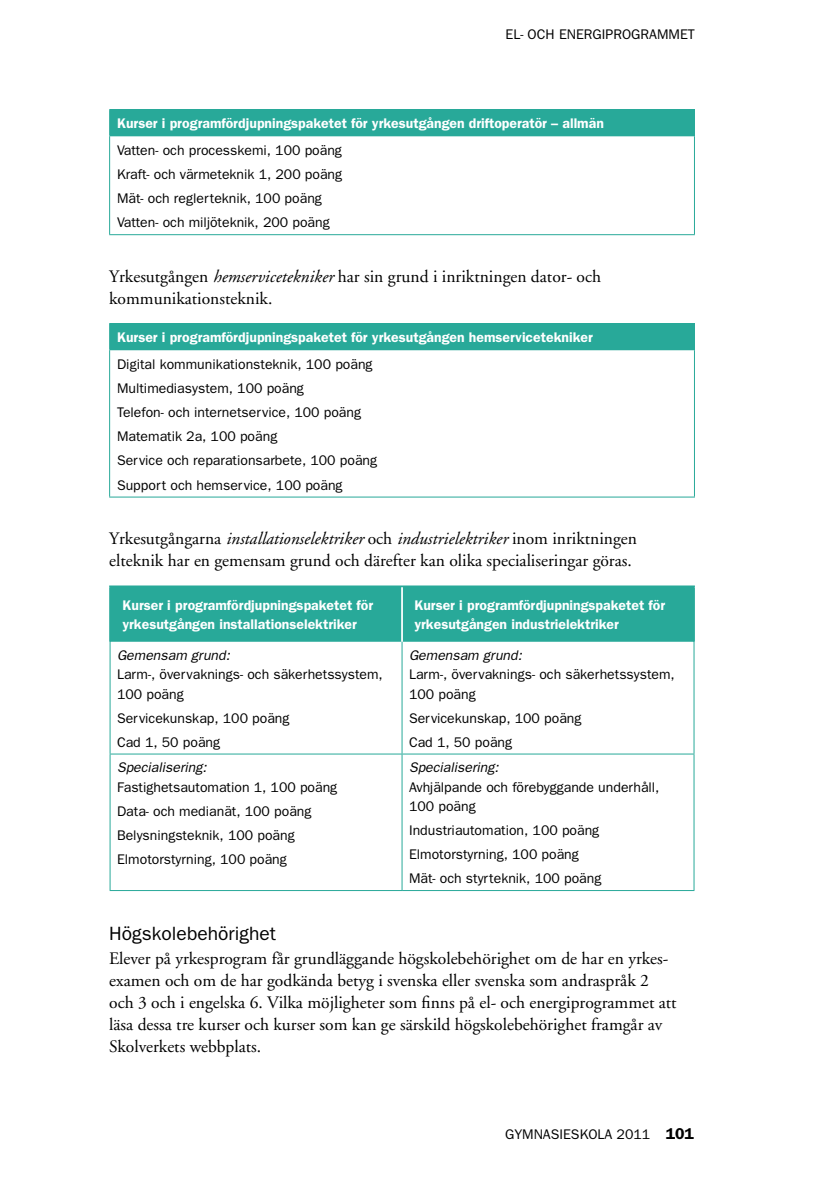
<style>
.page{position:relative;width:819px;height:1201px;background:#fff}
.page>*{position:absolute;margin:0;border:0;box-sizing:border-box;transform-origin:0 0}
.t1{font:19.25px "Franklin Gothic";color:#000}
.t2{font:17.5px/21.9px "Adobe Garamond";color:#000}
.t3{font:14px/24.2px "Franklin Gothic";color:#000}
.t4{font:600 14px/19.2px "Franklin Gothic";color:#fff}
.t5{font:italic 14px "Franklin Gothic";color:#000}
.s1{font-style:italic}
.s2{font-weight:600;font-size:15.75px}
</style>
<div class="page">
<div style="left:110px;top:110px;width:584px;height:26px;background:#28a999"></div>
<hr style="left:109px;top:109px;width:585px;height:1px;background:#28a999">
<svg style="left:109px;top:110px;width:1px;height:25px"></svg>
<svg style="left:694px;top:110px;width:1px;height:25px"></svg>
<hr style="left:109px;top:135px;width:585px;height:1px;background:#28a999">
<hr style="left:109px;top:136px;width:1px;height:98px;background:#28a999">
<hr style="left:694px;top:136px;width:1px;height:98px;background:#28a999">
<hr style="left:109px;top:234px;width:585px;height:1px;background:#28a999">
<div style="left:110px;top:323px;width:584px;height:27px;background:#28a999"></div>
<hr style="left:109px;top:323px;width:585px;height:1px;background:#28a999">
<svg style="left:109px;top:324px;width:1px;height:25px"></svg>
<svg style="left:694px;top:324px;width:1px;height:25px"></svg>
<hr style="left:109px;top:349px;width:585px;height:1px;background:#28a999">
<hr style="left:109px;top:350px;width:1px;height:146px;background:#28a999">
<hr style="left:694px;top:350px;width:1px;height:146px;background:#28a999">
<hr style="left:109px;top:496px;width:585px;height:1px;background:#28a999">
<div style="left:111px;top:587px;width:582px;height:54px;background:#28a999"></div>
<hr style="left:110px;top:641px;width:1px;height:112px;background:#28a999">
<hr style="left:401px;top:641px;width:1px;height:112px;background:#28a999">
<hr style="left:693px;top:641px;width:1px;height:112px;background:#28a999">
<hr style="left:110px;top:753px;width:292px;height:1px;background:#28a999">
<hr style="left:110px;top:754px;width:1px;height:136px;background:#28a999">
<hr style="left:402px;top:753px;width:292px;height:1px;background:#28a999">
<hr style="left:401px;top:754px;width:1px;height:136px;background:#28a999">
<hr style="left:693px;top:754px;width:1px;height:136px;background:#28a999">
<hr style="left:110px;top:890px;width:292px;height:1px;background:#28a999">
<hr style="left:402px;top:890px;width:292px;height:1px;background:#28a999">
<hr style="left:109px;top:585px;width:293px;height:2px;background:#28a999">
<hr style="left:109px;top:587px;width:2px;height:54px;background:#28a999">
<hr style="left:402px;top:585px;width:292px;height:2px;background:#28a999">
<hr style="left:401px;top:587px;width:2px;height:54px;background:#fff">
<hr style="left:693px;top:587px;width:1px;height:54px;background:#28a999">
<p class="t3" style="left:505px;top:22px;width:191px">El- och energiprogrammet</p>
<p class="t4" style="left:117px;top:114px;width:488px">Kurser i programfördjupningspaketet för yrkesutgången driftoperatör – allmän</p>
<p class="t3" style="left:117px;top:137px;width:227px">Vatten- och processkemi, 100 poäng Kraft- och värmeteknik 1, 200 poäng M ät- och reglerteknik, 100 poäng Vatten- och miljöteknik, 200 poäng</p>
<p class="t2" style="left:109px;top:266px;width:493px">Yrkesutgången <span class="s1">hemservicetekniker</span> har sin grund i inriktningen dator- och kommunikationsteknik.</p>
<p class="t4" style="left:117px;top:327px;width:477px">Kurser i programfördjupningspaketet för yrkesutgången hemservicetekniker</p>
<p class="t3" style="left:117px;top:351px;width:261px">Digital kommunikationsteknik, 100 poäng M ultimediasystem, 100 poäng<br>Telefon- och internetservice, 100 poäng Matematik 2a, 100 poäng<br>Service och reparationsarbete, 100 poäng Support och hemservice, 100 poäng</p>
<p class="t2" style="left:109px;top:528px;width:529px">Yrkesutgångarna <span class="s1">installationselektriker</span> och <span class="s1">industrielektriker</span> inom inriktningen elteknik har en gemensam grund och därefter kan olika specialiseringar göras.</p>
<p class="t4" style="left:122px;top:595px;width:252px">Kurser i programfördjupningspaketet för yrkesutgången installationselektriker</p>
<p class="t4" style="left:414px;top:595px;width:252px">Kurser i programfördjupningspaketet för yrkesutgången industrielektriker</p>
<p class="t5" style="left:117px;top:647px;width:114px">Gemensam grund:</p>
<p class="t3" style="left:117px;top:664px;width:267px;line-height:19.2px">Larm-, övervaknings- och säkerhetssystem,<br>100 poäng</p>
<p class="t3" style="left:117px;top:705px;width:174px">Servicekunskap, 100 poäng<br>Cad 1, 50 poäng</p>
<p class="t5" style="left:409px;top:647px;width:114px">Gemensam grund:</p>
<p class="t3" style="left:409px;top:664px;width:267px;line-height:19.2px">Larm-, övervaknings- och säkerhetssystem,<br>100 poäng</p>
<p class="t3" style="left:409px;top:705px;width:174px">Servicekunskap, 100 poäng<br>Cad 1, 50 poäng</p>
<p class="t5" style="left:117px;top:759px;width:91px">Specialisering:</p>
<p class="t3" style="left:117px;top:774px;width:222px">Fastighetsautomation 1, 100 poäng<br>Data- och medianät, 100 poäng<br>Belysningsteknik, 100 poäng<br>Elmotorstyrning, 100 poäng</p>
<p class="t5" style="left:409px;top:759px;width:91px">Specialisering:</p>
<p class="t3" style="left:409px;top:777px;width:252px;line-height:19.2px">Avhjälpande och förebyggande underhåll,<br>100 poäng</p>
<p class="t3" style="left:409px;top:818px;width:194px">I ndustriautomation, 100 poäng<br>Elmotorstyrning, 100 poäng<br>M ät- och styrteknik, 100 poäng</p>
<h1 class="t1" style="left:109px;top:922px;width:168px">Högskolebehörighet</h1>
<p class="t2" style="left:109px;top:948px;width:569px">Elever på yrkesprogram får grundläggande högskolebehörighet om de har en yrkes&shy;examen och om de har godkända betyg i svenska eller svenska som andraspråk 2 och 3 och i engelska 6. Vilka möjligheter som finns på el- och energiprogrammet att läsa dessa tre kurser och kurser som kan ge särskild högskolebehörighet framgår av Skolverkets webbplats.</p>
<p class="t3" style="left:505px;top:1121px;width:190px">gymnasieskola 2011 <span class="s2">101</span></p>
</div>
